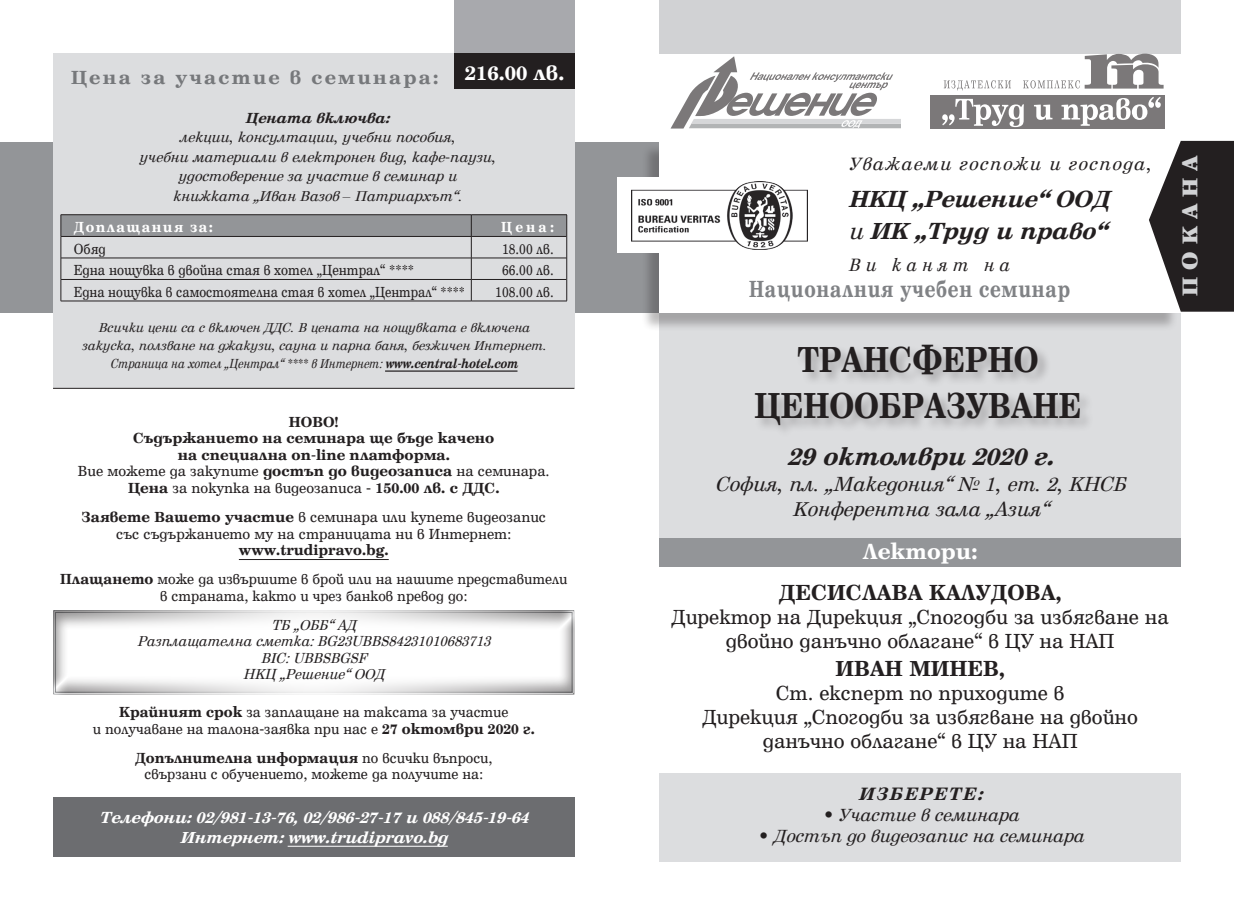
<style>
.page{position:relative;width:1234px;height:910px;background:#fff}
.page>*{position:absolute;margin:0;border:0;box-sizing:border-box;transform-origin:0 0}
.t1{font:700 37.2px/46px "Sentry";color:#231f20;scale:.87 1}
.t2{font:25.5px "Sentry Bold I Talic";color:#231f20}
.t3{font:24px/32.2px "Sentry Bold I Talic";color:#231f20}
.t4{font:700 24px "Sentry";letter-spacing:.04em;color:#808285;scale:.78 1}
.t5{font:700 22.5px "Sentry";color:#231f20}
.t6{font:700 22.5px "Sentry";color:#fff}
.t7{font:22.5px "Sentry Black Normal";letter-spacing:.31em;color:#d1d2d4}
.t8{font:21px/24px "Sentry Normal";color:#231f20;text-align:center}
.t9{font:italic 21px/25.5px "Sentry";color:#231f20;text-align:center}
.t10{font:700 21px "Sentry";color:#fff}
.t11{font:700 19.5px "Sentry";letter-spacing:.11em;color:#76787b}
.t12{font:italic 18.75px "Sentry";letter-spacing:.08em;color:#231f20}
.t13{font:italic 18.75px "Sentry";letter-spacing:.29em;color:#231f20;scale:.95 1}
.t14{font:italic 18.45px "Sentry";color:#231f20}
.t15{font:18.45px "Sentry Bold I Talic";letter-spacing:.1em;color:#231f20}
.t16{font:16.5px/19.8px "Sentry Bold I Talic";color:#fff;text-align:center}
.t17{font:15px/16.5px "Sentry Normal";color:#231f20;text-align:center}
.t18{font:italic 15px/19.5px "Sentry";color:#231f20;text-align:center}
.t19{font:700 15px/16.5px "Sentry";color:#231f20;text-align:center}
.t20{font:15px "Sentry Normal";color:#231f20;scale:.9 1}
.t21{font:15px "Sentry Normal";color:#231f20;scale:.88 1}
.t22{font:15px "Sentry Bold I Talic";color:#231f20}
.t23{font:700 15px "Sentry";letter-spacing:.1em;color:#fff;scale:.94 1}
.t24{font:700 15px "Sentry";letter-spacing:.1em;color:#fff;scale:.9 1}
.t25{font:italic 13.5px/18px "Sentry";color:#231f20;text-align:center}
.s1{font-family:"Times New Roman"}
.s2{font-family:"Sentry Bold I Talic";font-style:normal}
.s3{font-family:"Sentry";font-weight:700}
.s4{font-family:"Sentry Normal";font-weight:400}
.s5{font-family:"Sentry";font-style:italic}
</style>
<div class="page">
<div style="left:659px;top:310px;width:521px;height:236px;background:#dcdddf"></div>
<div style="left:0;top:142px;width:665px;height:171px;background:#939598"></div>
<div style="left:659px;top:0;width:521px;height:53px;background:#d1d2d4"></div>
<div style="left:640px;top:143px;width:538px;height:188px;background:#231f20;opacity:.3"></div>
<div style="left:659px;top:141px;width:521px;height:172px;background:#fff"></div>
<div style="left:617px;top:178px;width:194px;height:75px;background:#fff"></div>
<img style="left:631px;top:181px;width:176px;height:68px">
<svg style="left:670px;top:56px;width:229px;height:73px"></svg>
<div style="left:930px;top:95px;width:234px;height:34px;background:#7b7879"></div>
<svg style="left:942px;top:97px;width:218px;height:30px"></svg>
<svg style="left:943px;top:54px;width:220px;height:37px"></svg>
<svg style="left:1149px;top:141px;width:84px;height:171px"></svg>
<div style="left:53px;top:798px;width:521px;height:59px;background:#6c6d70"></div>
<div style="left:53px;top:53px;width:521px;height:335px;background:#dcdddf"></div>
<hr style="left:385px;top:370px;width:132px;height:2px;background:#231f20">
<hr style="left:287px;top:846px;width:160px;height:1px;background:#fff">
<hr style="left:53px;top:388px;width:521px;height:1px;background:#231f20">
<hr style="left:61px;top:214px;width:410px;height:1px;background:#231f20">
<hr style="left:471px;top:214px;width:96px;height:1px;background:#231f20">
<hr style="left:61px;top:301px;width:410px;height:1px;background:#231f20">
<hr style="left:471px;top:301px;width:96px;height:1px;background:#231f20">
<svg style="left:61px;top:215px;width:506px;height:86px"></svg>
<div style="left:41px;top:598px;width:545px;height:108px;background:#231f20;opacity:.5"></div>
<hr style="left:239px;top:559px;width:149px;height:1px;background:#231f20">
<div style="left:454px;top:0;width:120px;height:88px;background:#a8a9ad"></div>
<div style="left:753px;top:343px;width:340px;height:96px;background:#231f20;opacity:.3"></div>
<div style="left:454px;top:53px;width:120px;height:35px;background:#231f20"></div>
<div style="left:659px;top:538px;width:521px;height:28px;background:#939598"></div>
<div style="left:659px;top:774px;width:521px;height:88px;background:#dcdddf"></div>
<h3 class="t11" style="left:71px;top:67px;width:369px">Цена за участие в семинара:</h3>
<h3 class="t10" style="left:464px;top:62px;width:101px">216.00 лв.</h3>
<p class="t22" style="left:245px;top:110px;width:145px">Цената включва:</p>
<p class="t18" style="left:139px;top:128px;width:358px">лекции, консултации, учебни пособия,<br>учебни материали в електронен вид, кафе-паузи, удостоверение за участие в семинар и книжката “Иван Вазов <span class="s1">–</span> Патриархът”.</p>
<p class="t23" style="left:74px;top:219px;width:149px">Доплащания за:</p>
<p class="t24" style="left:501px;top:219px;width:60px">Цена:</p>
<p class="t20" style="left:74px;top:241px;width:37px">Обяд</p>
<p class="t20" style="left:502px;top:241px;width:59px">18.00 лв.</p>
<p class="t20" style="left:74px;top:262px;width:379px">Една нощувка в двойна стая в хотел “Централ” ****</p>
<p class="t20" style="left:502px;top:262px;width:59px">66.00 лв.</p>
<p class="t21" style="left:74px;top:284px;width:446px">Една нощувка в самостоятелна стая в хотел “Централ” ****</p>
<p class="t20" style="left:495px;top:284px;width:66px">108.00 лв.</p>
<p class="t25" style="left:82px;top:319px;width:466px">Всички цени са с включен ДДС. В цената на нощувката е включена закуска, ползване на джакузи, сауна и парна баня, безжичен Интернет.<br>Страница на хотел “Централ” **** в Интернет: <span class="s2">www.central-hotel.com</span></p>
<p class="t19" style="left:133px;top:414px;width:363px">НОВО!<br>Съдържанието на семинара ще бъде качено на специална on-line платформа.</p>
<p class="t17" style="left:78px;top:463px;width:473px">Вие можете да закупите <span class="s3">достъп до видеозаписа</span> на семинара.<br><span class="s3">Цена</span> за покупка на видеозаписа - <span class="s3">150.00 лв. с ДДС.</span></p>
<p class="t17" style="left:81px;top:509px;width:466px"><span class="s3">Заявете Вашето участие</span> в семинара или купете видеозапис със съдържанието му на страницата ни в Интернет:</p>
<p class="t19" style="left:239px;top:542px;width:151px">www.trudipravo.bg.</p>
<p class="t17" style="left:60px;top:571px;width:508px"><span class="s3">Плащането</span> може да извършите в брой или на нашите представители в страната, както и чрез банков превод до:</p>
<p class="t18" style="left:137px;top:617px;width:354px;line-height:16.5px">ТБ “ОББ” АД<br>Разплащателна сметка: BG23UBBS84231010683713<br>BIC: UBBSBGSF<br>НКЦ “Решение” ООД</p>
<p class="t17" style="left:93px;top:704px;width:443px"><span class="s3">Крайният срок</span> за заплащане на таксата за участие<br>и получаване на талона-заявка при нас е <span class="s3">27 октомври 2020 г.</span></p>
<p class="t19" style="left:135px;top:750px;width:359px">Допълнителна информация <span class="s4">по всички въпроси,</span></p>
<p class="t17" style="left:144px;top:766px;width:340px">свързани с обучението, можете да получите на:</p>
<p class="t16" style="left:99px;top:808px;width:431px">Телефони: 02/981-13-76, 02/986-27-17 и 088/845-19-64<br>Интернет: www.trudipravo.bg</p>
<p class="t12" style="left:848px;top:154px;width:304px">Уважаеми госпожи и господа,</p>
<h3 class="t3" style="left:848px;top:183px;width:262px">НКЦ “Решение” ООД <span class="s5">и</span> ИК “Труд и право”</h3>
<p class="t13" style="left:848px;top:254px;width:171px">Ви канят на</p>
<h3 class="t4" style="left:749px;top:276px;width:413px">Националния учебен семинар</h3>
<h3 class="t7" style="left:1177px;top:296px;width:142px;rotate:-90deg">ПОКАНА</h3>
<h1 class="t1" style="left:754px;top:337px;width:298px;text-indent:43px">транс ферно ценоо</h1>
<h1 class="t1" style="left:878px;top:383px;width:234px">бразуване</h1>
<h2 class="t2" style="left:787px;top:443px;width:267px">29 октомври 2020 г.</h2>
<h3 class="t9" style="left:714px;top:471px;width:412px">София, пл. “Македония” № 1, ет. 2, КНСБ<br>Конферентна зала “Азия”</h3>
<h3 class="t6" style="left:862px;top:539px;width:116px">Лектори:</h3>
<h3 class="t5" style="left:778px;top:580px;width:230px">Дес ислава Калудов</h3>
<h3 class="t5" style="left:1040px;top:580px;width:22px">а,</h3>
<h3 class="t8" style="left:671px;top:606px;width:498px">Директор на Дирекция “Спогодби за избягване на двойно данъчно облагане” в ЦУ на НАП</h3>
<h3 class="t5" style="left:835px;top:656px;width:171px">Иван Минев,</h3>
<h3 class="t8" style="left:702px;top:682px;width:437px">Ст. експерт по приходите в<br>Дирекция “Спогодби за избягване на двойно данъчно облагане” в ЦУ на НАП</h3>
<p class="t15" style="left:858px;top:783px;width:125px">Изберете:</p>
<p class="t14" style="left:821px;top:805px;width:199px">• Участие в семинара</p>
<p class="t14" style="left:756px;top:826px;width:329px">• Достъп до видеозапис на семинара</p>
</div>
